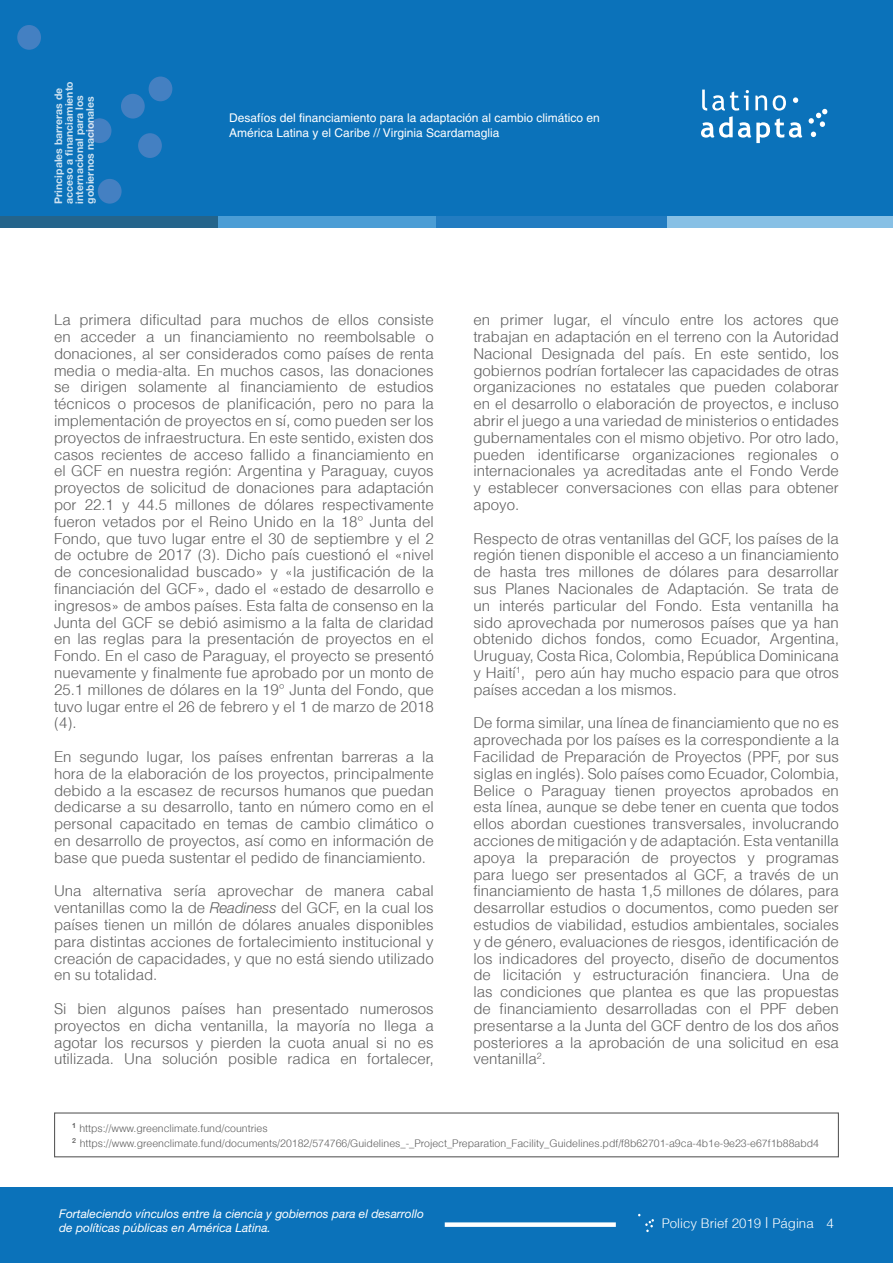
<style>
.page{position:relative;width:893px;height:1263px;background:#fff}
.page>*{position:absolute;margin:0;border:0;box-sizing:border-box;transform-origin:0 0}
.t1{font:300 15px/16.8px "Helvetica";color:#5e5e5e;text-align:justify}
.t2{font:300 13.2px "Helvetica";color:#fff}
.t3{font:12px/14.4px "Helvetica";color:#fff}
.t4{font:italic 12px/14.4px "Helvetica Neue LT Std";color:#fff}
.t5{font:300 10.5px/15px "Helvetica";color:#5e5e5e}
.t6{font:700 10.5px/10.5px "Helvetica Neue";color:#fff}
.s1{font-family:"Helvetica Neue";font-style:italic}
.s2{font-size:14.7px}
.s3{font-size:13.35px}
</style>
<div class="page">
<div style="left:0;top:0;width:893px;height:228px;background:#0b72ba"></div>
<svg style="left:809px;top:109px;width:18px;height:28px"></svg>
<svg style="left:701px;top:90px;width:101px;height:53px"></svg>
<div style="left:98px;top:179px;width:24px;height:25px;background:#4480c2;border-radius:50%"></div>
<div style="left:149px;top:77px;width:23px;height:24px;background:#4480c2;border-radius:50%"></div>
<div style="left:88px;top:118px;width:23px;height:25px;background:#4480c2;border-radius:50%"></div>
<div style="left:121px;top:94px;width:24px;height:25px;background:#4480c2;border-radius:50%"></div>
<div style="left:138px;top:133px;width:24px;height:25px;background:#4480c2;border-radius:50%"></div>
<div style="left:17px;top:25px;width:24px;height:25px;background:#4480c2;border-radius:50%"></div>
<div style="left:0;top:217px;width:218px;height:11px;background:#24648b"></div>
<div style="left:218px;top:217px;width:218px;height:11px;background:#4b9dd5"></div>
<div style="left:436px;top:217px;width:232px;height:11px;background:#227cc1"></div>
<div style="left:667px;top:217px;width:226px;height:11px;background:#87c0e5"></div>
<div style="left:0;top:1188px;width:893px;height:75px;background:#0b72ba"></div>
<svg style="left:638px;top:1214px;width:16px;height:18px"></svg>
<div style="left:445px;top:1222px;width:171px;height:5px;background:#fff"></div>
<div style="left:54px;top:1112px;width:785px;height:45px;border:1px solid #5e5e5e"></div>
<p class="t6" style="left:53px;top:204px;width:124px;rotate:-90deg">Principales barreras de acceso a financiamiento internacional para los gobiernos nacionales</p>
<p class="t3" style="left:229px;top:111px;width:372px">Desafíos del financiamiento para la adaptación al cambio climático en<br>América Latina y el Caribe // Virginia Scardamaglia</p>
<p class="t3" style="left:229px;top:111px;width:434px">Plat ormas de información:<br>integ ación del conocim ento en materia de ad ptación // Nazareno Castillo Marín</p>
<p class="t1" style="left:54px;top:311px;width:381px">La primera dificultad para muchos de ellos consiste en acceder a un financiamiento no reembolsable o donaciones, al ser considerados como países de renta media o media-alta. En muchos casos, las donaciones se dirigen solamente al financiamiento de estudios técnicos o procesos de planificación, pero no para la implementación de proyectos en sí, como pueden ser los proyectos de infraestructura. En este sentido, existen dos casos recientes de acceso fallido a financiamiento en el GCF en nuestra región: Argentina y Paraguay, cuyos proyectos de solicitud de donaciones para adaptación por 22.1 y 44.5 millones de dólares respectivamente fueron vetados por el Reino Unido en la 18° Junta del Fondo, que tuvo lugar entre el 30 de septiembre y el 2 de octubre de 2017 (3). Dicho país cuestionó el «nivel de concesionalidad buscado» y «la justificación de la financiación del GCF», dado el «estado de desarrollo e ingresos» de ambos países. Esta falta de consenso en la Junta del GCF se debió asimismo a la falta de claridad en las reglas para la presentación de proyectos en el Fondo. En el caso de Paraguay, el proyecto se presentó nuevamente y finalmente fue aprobado por un monto de 25.1 millones de dólares en la 19° Junta del Fondo, que tuvo lugar entre el 26 de febrero y el 1 de marzo de 2018 (4).</p>
<p class="t1" style="left:54px;top:748px;width:381px">En segundo lugar, los países enfrentan barreras a la hora de la elaboración de los proyectos, principalmente debido a la escasez de recursos humanos que puedan dedicarse a su desarrollo, tanto en número como en el personal capacitado en temas de cambio climático o en desarrollo de proyectos, así como en información de base que pueda sustentar el pedido de financiamiento.</p>
<p class="t1" style="left:54px;top:882px;width:381px">Una alternativa sería aprovechar de manera cabal ventanillas como la de <span class="s1">Readiness</span> del GCF, en la cual los países tienen un millón de dólares anuales disponibles para distintas acciones de fortalecimiento institucional y creación de capacidades, y que no está siendo utilizado en su totalidad.</p>
<p class="t1" style="left:54px;top:1000px;width:381px">Si bien algunos países han presentado numerosos proyectos en dicha ventanilla, la mayoría no llega a agotar los recursos y pierden la cuota anual si no es utilizada. Una solución posible radica en fortalecer,</p>
<p class="t1" style="left:473px;top:311px;width:367px">en primer lugar, el vínculo entre los actores que trabajan en adaptación en el terreno con la Autoridad Nacional Designada del país. En este sentido, los gobiernos podrían fortalecer las capacidades de otras organizaciones no estatales que pueden colaborar en el desarrollo o elaboración de proyectos, e incluso abrir el juego a una variedad de ministerios o entidades gubernamentales con el mismo objetivo. Por otro lado, pueden identificarse organizaciones regionales o internacionales ya acreditadas ante el Fondo Verde y establecer conversaciones con ellas para obtener apoyo.</p>
<p class="t1" style="left:473px;top:529px;width:367px">Respecto de otras ventanillas del GCF, los países de la región tienen disponible el acceso a un financiamiento de hasta tres millones de dólares para desarrollar sus Planes Nacionales de Adaptación. Se trata de un interés particular del Fondo. Esta ventanilla ha sido aprovechada por numerosos países que ya han obtenido dichos fondos, como Ecuador, Argentina, Uruguay, Costa Rica, Colombia, República Dominicana y Haití<sup>1</sup>, pero aún hay mucho espacio para que otros países accedan a los mismos.</p>
<p class="t1" style="left:473px;top:714px;width:367px">De forma similar, una línea de financiamiento que no es aprovechada por los países es la correspondiente a la Facilidad de Preparación de Proyectos (PPF, por sus siglas en inglés). Solo países como Ecuador, Colombia, Belice o Paraguay tienen proyectos aprobados en esta línea, aunque se debe tener en cuenta que todos ellos abordan cuestiones transversales, involucrando acciones de mitigación y de adaptación. Esta ventanilla apoya la preparación de proyectos y programas para luego ser presentados al GCF, a través de un financiamiento de hasta 1,5 millones de dólares, para desarrollar estudios o documentos, como pueden ser estudios de viabilidad, estudios ambientales, sociales y de género, evaluaciones de riesgos, identificación de los indicadores del proyecto, diseño de documentos de licitación y estructuración financiera. Una de las condiciones que plantea es que las propuestas de financiamiento desarrolladas con el PPF deben presentarse a la Junta del GCF dentro de los dos años posteriores a la aprobación de una solicitud en esa ventanilla<sup>2</sup>.</p>
<p class="t5" style="left:72px;top:1120px;width:748px"><sup>1</sup> https://www.greenclimate.fund/countries<br><sup>2</sup> https://www.greenclimate.fund/documents/20182/574766/Guidelines_-_Project_Preparation_Facility_Guidelines.pdf/f8b62701-a9ca-4b1e-9e23-e67f1b88abd4</p>
<p class="t4" style="left:59px;top:1206px;width:366px">Fortaleciendo vínculos entre la ciencia y gobiernos para el desarrollo de políticas públicas en América Latina.</p>
<p class="t2" style="left:662px;top:1215px;width:173px">Policy Brief 2019 <span class="s2">|</span> Página <span class="s3">4</span></p>
</div>
